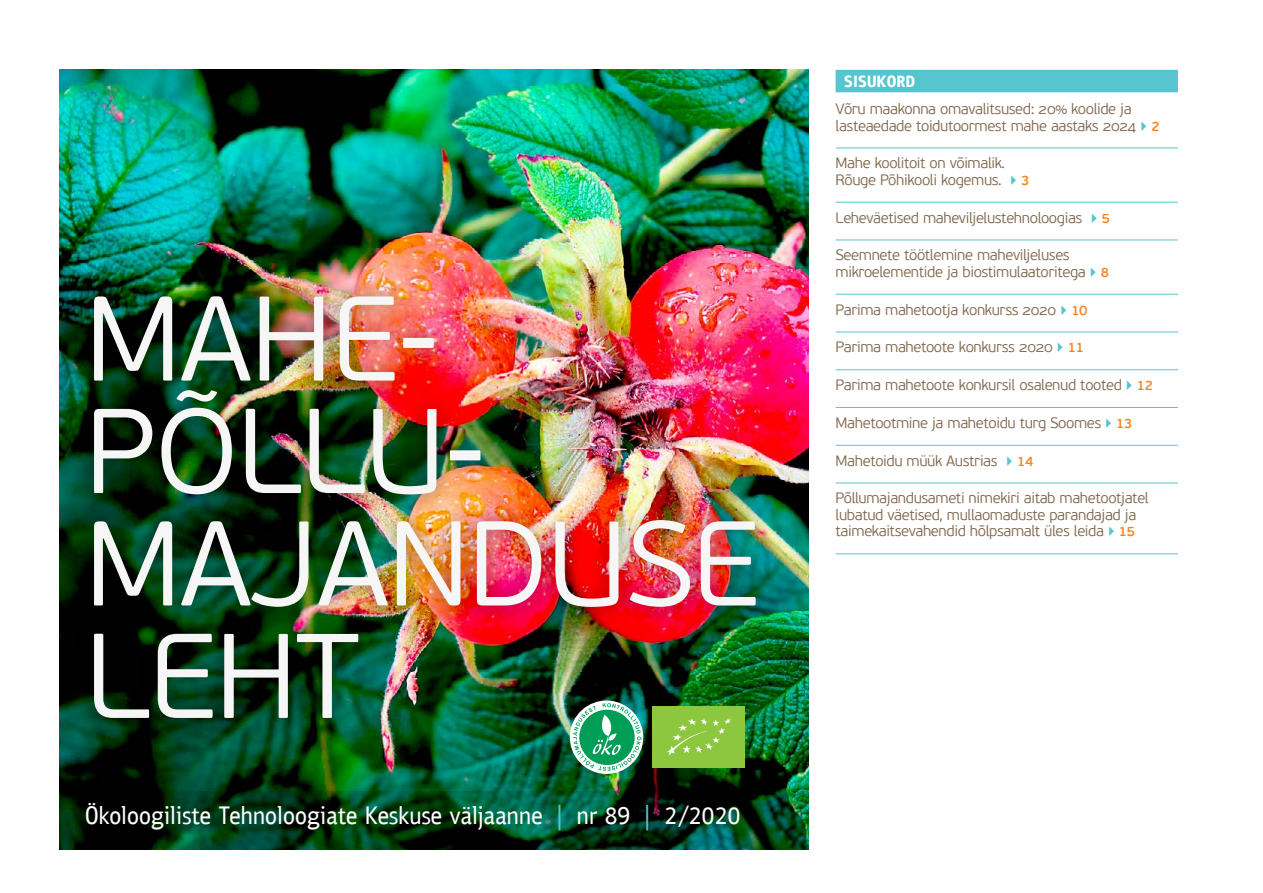
<style>
.page{position:relative;width:1263px;height:893px;background:#fff}
.page>*{position:absolute;margin:0;border:0;box-sizing:border-box;transform-origin:0 0}
.t1{font:300 120px/112.5px "PF Beau Sans Pro";letter-spacing:-.015em;color:#f6f6f6}
.t2{font:25.5px "PF Bulletin Sans Pro";color:#fff}
.t3{font:300 15px/16.5px "PF Beau Sans Pro";letter-spacing:-.025em;color:#81674d}
.s1{font-size:13.5px;color:#56c5d0}
.s2{font-weight:600;font-size:13.5px;color:#f5841f}
</style>
<div class="page">
<img style="left:59px;top:70px;width:750px;height:721px">
<div style="left:74px;top:278px;width:699px;height:459px;background:#000;opacity:.35"></div>
<div style="left:836px;top:70px;width:342px;height:22px;background:#56c5d0"></div>
<svg style="left:59px;top:791px;width:750px;height:58px;background:#01341a"></svg>
<hr style="left:836px;top:148px;width:342px;height:1px;background:#56c5d0">
<hr style="left:836px;top:202px;width:342px;height:1px;background:#56c5d0">
<hr style="left:836px;top:240px;width:342px;height:1px;background:#56c5d0">
<hr style="left:836px;top:294px;width:342px;height:1px;background:#56c5d0">
<hr style="left:836px;top:332px;width:342px;height:1px;background:#56c5d0">
<hr style="left:836px;top:369px;width:342px;height:1px;background:#56c5d0">
<hr style="left:836px;top:407px;width:342px;height:1px;background:#56c5d0">
<hr style="left:836px;top:445px;width:342px;height:1px;background:#56c5d0">
<hr style="left:836px;top:483px;width:342px;height:1px;background:#56c5d0">
<hr style="left:836px;top:553px;width:342px;height:1px;background:#56c5d0">
<div style="left:652px;top:706px;width:92px;height:62px;background:#8dc63f"></div>
<svg style="left:667px;top:718px;width:64px;height:38px"></svg>
<svg style="left:570px;top:700px;width:73px;height:74px"></svg>
<svg style="left:86px;top:803px;width:24px;height:21px"></svg>
<svg style="left:152px;top:806px;width:16px;height:23px"></svg>
<svg style="left:177px;top:806px;width:3px;height:18px"></svg>
<svg style="left:201px;top:811px;width:9px;height:13px"></svg>
<svg style="left:219px;top:806px;width:32px;height:18px"></svg>
<svg style="left:308px;top:806px;width:29px;height:23px"></svg>
<svg style="left:347px;top:811px;width:10px;height:13px"></svg>
<svg style="left:367px;top:806px;width:21px;height:18px"></svg>
<svg style="left:400px;top:806px;width:9px;height:18px"></svg>
<svg style="left:432px;top:811px;width:9px;height:13px"></svg>
<svg style="left:462px;top:807px;width:10px;height:17px"></svg>
<svg style="left:478px;top:806px;width:28px;height:24px"></svg>
<svg style="left:532px;top:811px;width:10px;height:13px"></svg>
<svg style="left:559px;top:805px;width:2px;height:25px"></svg>
<svg style="left:591px;top:811px;width:6px;height:13px"></svg>
<svg style="left:606px;top:807px;width:23px;height:17px"></svg>
<svg style="left:646px;top:805px;width:2px;height:25px"></svg>
<svg style="left:666px;top:806px;width:73px;height:21px;background:#012416"></svg>
<h1 class="t1" style="left:85px;top:285px;width:676px">MAHE-<br>PÕLLU-<br>MAJANDUSE<br>LEHT</h1>
<h2 class="t2" style="left:109px;top:801px;width:92px">□●□□ ● ▲▼</h2>
<h2 class="t2" style="left:253px;top:801px;width:94px">■□●□□ ▼</h2>
<h2 class="t2" style="left:389px;top:801px;width:144px">▲◆▲ ❖● ■■</h2>
<h2 class="t2" style="left:577px;top:801px;width:13px">■</h2>
<p class="t3" style="left:836px;top:101px;width:326px">Võru maakonna omavalitsused: 20% koolide ja lasteaedade toidutoormest mahe aastaks 2024 <span class="s1">▶</span> <span class="s2">2</span></p>
<p class="t3" style="left:836px;top:155px;width:195px">Mahe koolitoit on võimalik.<br>Rõuge Põhikooli kogemus. <span class="s1">▶</span> <span class="s2">3</span></p>
<p class="t3" style="left:836px;top:209px;width:276px">Leheväetised maheviljelustehnoloogias <span class="s1">▶</span> <span class="s2">5</span></p>
<p class="t3" style="left:836px;top:247px;width:275px">Seemnete töötlemine maheviljeluses mikroelementide ja biostimulaatoritega <span class="s1">▶</span> <span class="s2">8</span></p>
<p class="t3" style="left:836px;top:301px;width:253px">Parima mahetootja konkurss 2020 <span class="s1">▶</span> <span class="s2">10</span></p>
<p class="t3" style="left:836px;top:339px;width:250px">Parima mahetoote konkurss 2020 <span class="s1">▶</span> <span class="s2">11</span></p>
<p class="t3" style="left:836px;top:377px;width:319px">Parima mahetoote konkursil osalenud tooted <span class="s1">▶</span> <span class="s2">12</span></p>
<p class="t3" style="left:836px;top:415px;width:298px">Mahetootmine ja mahetoidu turg Soomes <span class="s1">▶</span> <span class="s2">13</span></p>
<p class="t3" style="left:836px;top:452px;width:199px">Mahetoidu müük Austrias <span class="s1">▶</span> <span class="s2">14</span></p>
<p class="t3" style="left:836px;top:490px;width:315px">Põllumajandusameti nimekiri aitab mahetootjatel lubatud väetised, mullaomaduste parandajad ja taimekaitsevahendid hõlpsamalt üles leida <span class="s1">▶</span> <span class="s2">15</span></p>
</div>
